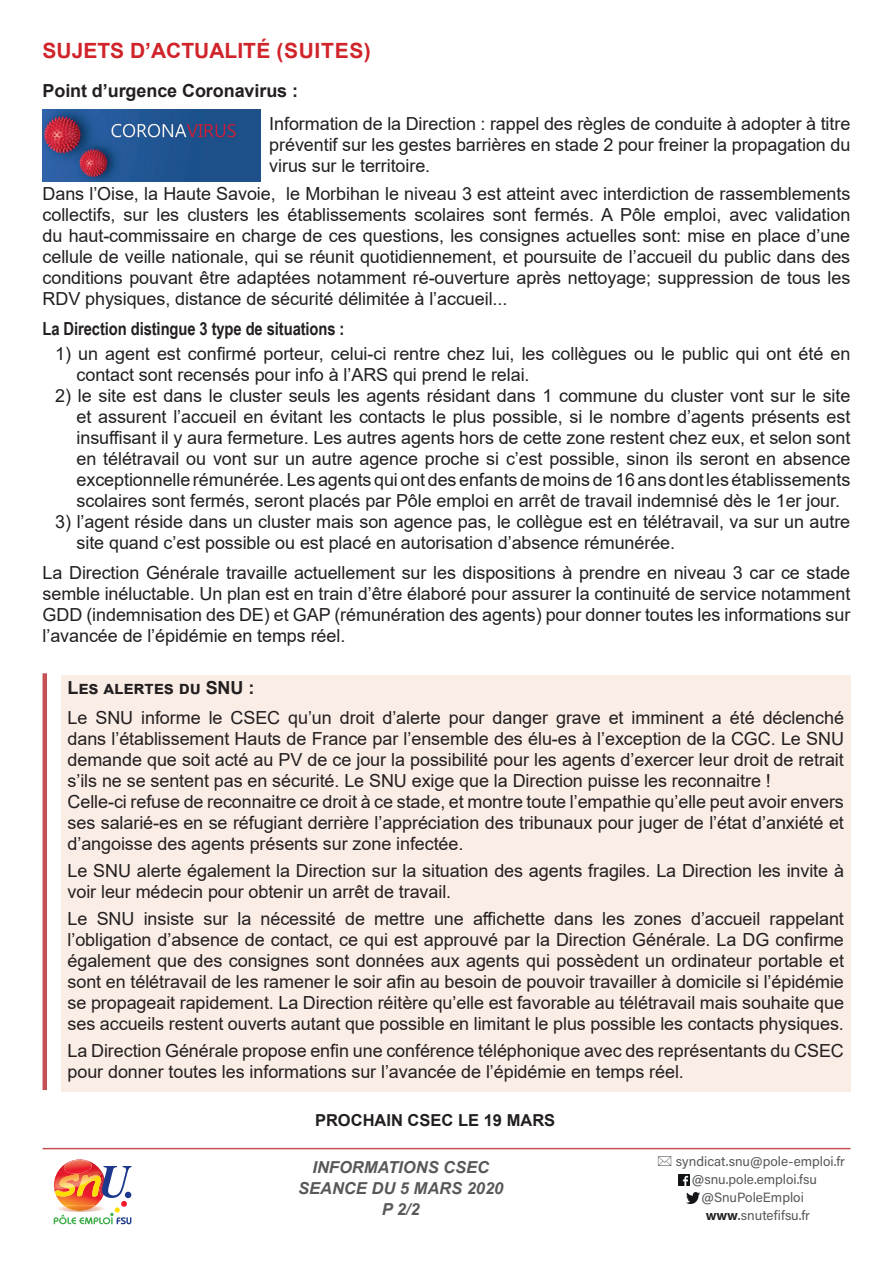
<style>
.page{position:relative;width:893px;height:1263px;background:#fff}
.page>*{position:absolute;margin:0;border:0;box-sizing:border-box;transform-origin:0 0}
.t1{font:700 21px "Arial";color:#d1232a}
.t2{font:18px/21px "Arial";letter-spacing:-.005em;color:#231f20;text-align:justify}
.t3{font:700 18px "Arial";letter-spacing:-.005em;color:#231f20}
.t4{font:700 18px "Arial Narrow";letter-spacing:-.005em;color:#231f20}
.t5{font:italic 700 16.5px/21px "Arial";color:#57585a;text-align:center}
.t6{font:700 16.5px "Arial";color:#231f20}
.t7{font:13.5px "Acumin Variable Concept";letter-spacing:.025em;color:#57585a}
.s1{color:#231f20}
</style>
<div class="page">
<img style="left:54px;top:1159px;width:77px;height:65px">
<hr style="left:43px;top:1148px;width:807px;height:1px;background:#c45053">
<svg style="left:686px;top:1192px;width:13px;height:11px"></svg>
<svg style="left:679px;top:1175px;width:10px;height:10px"></svg>
<div style="left:61px;top:675px;width:789px;height:416px;background:#faede6"></div>
<hr style="left:43px;top:673px;width:4px;height:417px;background:#c45053">
<img style="left:43px;top:109px;width:218px;height:72px">
<p class="t1" style="left:43px;top:36px;width:330px">SUJETS D’ACTUALITÉ (SUITES)</p>
<p class="t3" style="left:43px;top:78px;width:257px">Point d’urgence Coronavirus :</p>
<p class="t2" style="left:269px;top:113px;width:583px">Information de la Direction : rappel des règles de conduite à adopter à titre préventif sur les gestes barrières en stade 2 pour freiner la propagation du virus sur le territoire.</p>
<p class="t2" style="left:43px;top:183px;width:809px">Dans l’Oise, la Haute Savoie, le Morbihan le niveau 3 est atteint avec interdiction de rassemblements collectifs, sur les clusters les établissements scolaires sont fermés. A Pôle emploi, avec validation du haut-commissaire en charge de ces questions, les consignes actuelles sont: mise en place d’une cellule de veille nationale, qui se réunit quotidiennement, et poursuite de l’accueil du public dans des conditions pouvant être adaptées notamment ré-ouverture après nettoyage; suppression de tous les RDV physiques, distance de sécurité délimitée à l’accueil...</p>
<p class="t4" style="left:43px;top:315px;width:303px">La Direction distingue 3 type de situations :</p>
<p class="t2" style="left:77px;top:343px;width:775px;text-indent:-21px">1) un agent est confirmé porteur, celui-ci rentre chez lui, les collègues ou le public qui ont été en contact sont recensés pour info à l’ARS qui prend le relai.</p>
<p class="t2" style="left:77px;top:385px;width:775px;text-indent:-21px">2) le site est dans le cluster seuls les agents résidant dans 1 commune du cluster vont sur le site et assurent l’accueil en évitant les contacts le plus possible, si le nombre d’agents présents est insuffisant il y aura fermeture. Les autres agents hors de cette zone restent chez eux, et selon sont en télétravail ou vont sur un autre agence proche si c’est possible, sinon ils seront en absence exceptionnelle rémunérée. Les agents qui ont des enfants de moins de 16 ans dont les établissements scolaires sont fermés, seront placés par Pôle emploi en arrêt de travail indemnisé dès le 1er jour.</p>
<p class="t2" style="left:77px;top:511px;width:775px;text-indent:-21px">3) l’agent réside dans un cluster mais son agence pas, le collègue est en télétravail, va sur un autre site quand c’est possible ou est placé en autorisation d’absence rémunérée.</p>
<p class="t2" style="left:43px;top:562px;width:809px">La Direction Générale travaille actuellement sur les dispositions à prendre en niveau 3 car ce stade semble inéluctable. Un plan est en train d’être élaboré pour assurer la continuité de service notamment GDD (indemnisation des DE) et GAP (rémunération des agents) pour donner toutes les informations sur l’avancée de l’épidémie en temps réel.</p>
<p class="t3" style="left:68px;top:675px;width:188px">Les alertes du SNU :</p>
<p class="t2" style="left:68px;top:707px;width:778px;text-align:left">Le SNU informe le CSEC qu’un droit d’alerte pour danger grave et imminent a été déclenché dans l’établissement Hauts de France par l’ensemble des élu-es à l’exception de la CGC. Le SNU demande que soit acté au PV de ce jour la possibilité pour les agents d’exercer leur droit de retrait s’ils ne se sentent pas en sécurité. Le SNU exige que la Direction puisse les reconnaitre !<br>Celle-ci refuse de reconnaitre ce droit à ce stade, et montre toute l’empathie qu’elle peut avoir envers ses salarié-es en se réfugiant derrière l’appréciation des tribunaux pour juger de l’état d’anxiété et d’angoisse des agents présents sur zone infectée.</p>
<p class="t2" style="left:68px;top:860px;width:778px">Le SNU alerte également la Direction sur la situation des agents fragiles. La Direction les invite à voir leur médecin pour obtenir un arrêt de travail.</p>
<p class="t2" style="left:68px;top:908px;width:778px">Le SNU insiste sur la nécessité de mettre une affichette dans les zones d’accueil rappelant l’obligation d’absence de contact, ce qui est approuvé par la Direction Générale. La DG confirme également que des consignes sont données aux agents qui possèdent un ordinateur portable et sont en télétravail de les ramener le soir afin au besoin de pouvoir travailler à domicile si l’épidémie se propageait rapidement. La Direction réitère qu’elle est favorable au télétravail mais souhaite que ses accueils restent ouverts autant que possible en limitant le plus possible les contacts physiques.</p>
<p class="t2" style="left:68px;top:1040px;width:778px">La Direction Générale propose enfin une conférence téléphonique avec des représentants du CSEC pour donner toutes les informations sur l’avancée de l’épidémie en temps réel.</p>
<p class="t6" style="left:315px;top:1109px;width:242px">PROCHAIN CSEC LE 19 MARS</p>
<p class="t5" style="left:298px;top:1157px;width:207px">INFORMATIONS CSEC<br>SEANCE DU 5 MARS 2020<br>P 2/2</p>
<p class="t7" style="left:676px;top:1152px;width:170px">syndicat.snu@pole-emploi.fr</p>
<p class="t7" style="left:692px;top:1170px;width:126px">@snu.pole.emploi.fsu</p>
<p class="t7" style="left:701px;top:1188px;width:104px">@SnuPoleEmploi</p>
<p class="t7" style="left:706px;top:1206px;width:105px"><span class="s1">www.</span>snutefifsu.fr</p>
</div>
